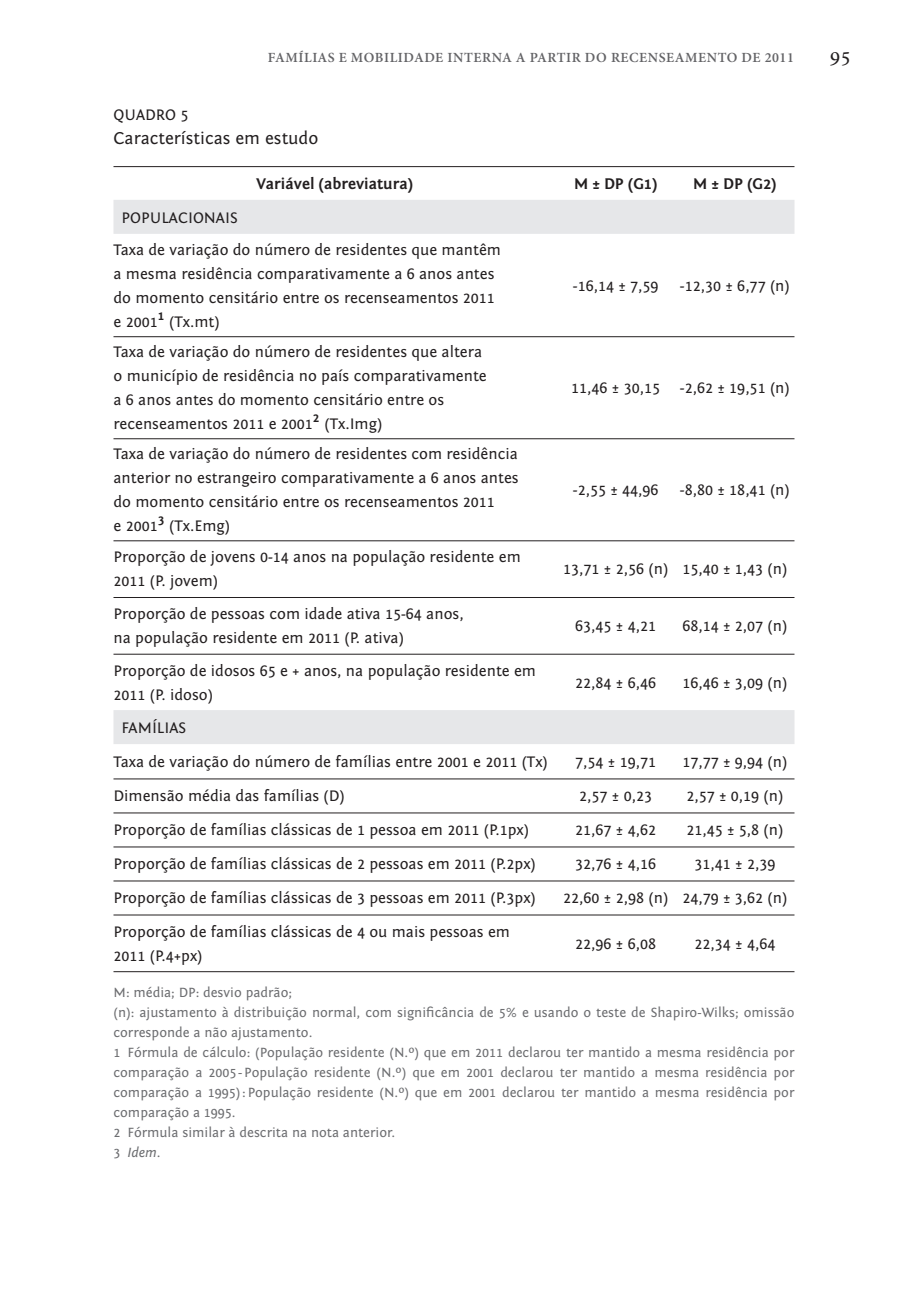
<style>
.page{position:relative;width:908px;height:1304px;background:#fff}
.page>*{position:absolute;margin:0;border:0;box-sizing:border-box;transform-origin:0 0}
.t1{font:22px "Minion Pro";color:#231f20}
.Figuras_B{font:18px "Fontin Sans";color:#231f20}
.Tabelas_B{font:16px/24px "Fontin Sans";color:#231f20}
.Tabelas_A{font:700 16px "Fontin Sans";color:#231f20}
.Figuras_A{font:16px "Fontin Sans";color:#231f20}
.Figuras_C{font:14px/20px "Fontin Sans";color:#6c6d70}
.t2{font:600 14px "Minion Pro";letter-spacing:.04em;color:#636366}
.Figuras_C-2{font:italic 14px "Fontin Sans";color:#6c6d70}
.Tabelas_B-2{font:700 12.8px "Fontin Sans";color:#231f20}
.s1{font-style:normal}
</style>
<div class="page">
<svg style="left:113px;top:200px;width:681px;height:544px"></svg>
<hr style="left:113px;top:166px;width:681px;height:1px;background:#231f20">
<hr style="left:113px;top:971px;width:681px;height:1px;background:#231f20">
<hr style="left:113px;top:336px;width:681px;height:1px;background:#231f20">
<hr style="left:113px;top:438px;width:681px;height:1px;background:#231f20">
<hr style="left:113px;top:540px;width:681px;height:1px;background:#231f20">
<hr style="left:113px;top:597px;width:681px;height:1px;background:#231f20">
<hr style="left:113px;top:654px;width:681px;height:1px;background:#231f20">
<hr style="left:113px;top:779px;width:681px;height:1px;background:#231f20">
<hr style="left:113px;top:813px;width:681px;height:1px;background:#231f20">
<hr style="left:113px;top:847px;width:681px;height:1px;background:#231f20">
<hr style="left:113px;top:881px;width:681px;height:1px;background:#231f20">
<hr style="left:113px;top:915px;width:681px;height:1px;background:#231f20">
<p class="t2" style="left:268px;top:48px;width:527px">FAMÍLIAS E MOBILIDADE INTERNA A PARTIR DO RECENSEAMENTO DE 2011</p>
<h1 class="t1" style="left:829px;top:40px;width:23px">95</h1>
<p class="Figuras_A" style="left:113px;top:106px;width:76px">QUADRO 5</p>
<p class="Figuras_B" style="left:113px;top:128px;width:206px">Características em estudo</p>
<p class="Tabelas_A" style="left:256px;top:175px;width:158px">Variável (abreviatura)</p>
<p class="Tabelas_A" style="left:573px;top:175px;width:85px">M ± DP (G1)</p>
<p class="Tabelas_A" style="left:692px;top:175px;width:85px">M ± DP (G2)</p>
<p class="Tabelas_B" style="left:121px;top:206px;width:118px">POPULACIONAIS</p>
<p class="Tabelas_B" style="left:113px;top:238px;width:389px">Taxa de variação do número de residentes que mantêm</p>
<p class="Tabelas_B" style="left:113px;top:262px;width:382px">a mesma residência comparativamente a 6 anos antes</p>
<p class="Tabelas_B" style="left:113px;top:286px;width:383px">do momento censitário entre os recenseamentos 2011</p>
<p class="Tabelas_B" style="left:113px;top:310px;width:46px">e 2001</p>
<p class="Tabelas_B" style="left:572px;top:274px;width:87px">-16,14 ± 7,59</p>
<p class="Tabelas_B" style="left:679px;top:274px;width:111px">-12,30 ± 6,77 (n)</p>
<p class="Tabelas_B-2" style="left:158px;top:308px;width:8px">1</p>
<p class="Tabelas_B" style="left:169px;top:310px;width:52px">(Tx.mt)</p>
<p class="Tabelas_B" style="left:113px;top:340px;width:370px">Taxa de variação do número de residentes que altera</p>
<p class="Tabelas_B" style="left:113px;top:364px;width:374px">o município de residência no país comparativamente</p>
<p class="Tabelas_B" style="left:113px;top:388px;width:332px">a 6 anos antes do momento censitário entre os</p>
<p class="Tabelas_B" style="left:113px;top:412px;width:201px">recenseamentos 2011 e 2001</p>
<p class="Tabelas_B-2" style="left:313px;top:410px;width:8px">2</p>
<p class="Tabelas_B" style="left:324px;top:412px;width:59px">(Tx.Img)</p>
<p class="Tabelas_B" style="left:113px;top:442px;width:406px">Taxa de variação do número de residentes com residência anterior no estrangeiro comparativamente a 6 anos antes</p>
<p class="Tabelas_B" style="left:113px;top:490px;width:383px">do momento censitário entre os recenseamentos 2011</p>
<p class="Tabelas_B" style="left:113px;top:514px;width:46px">e 2001</p>
<p class="Tabelas_B-2" style="left:158px;top:512px;width:8px">3</p>
<p class="Tabelas_B" style="left:169px;top:514px;width:62px">(Tx.Emg)</p>
<p class="Tabelas_B" style="left:113px;top:545px;width:408px">Proporção de jovens 0-14 anos na população residente em<br>2011 (P. jovem)</p>
<p class="Tabelas_B" style="left:113px;top:602px;width:351px">Proporção de pessoas com idade ativa 15-64 anos,</p>
<p class="Tabelas_B" style="left:113px;top:626px;width:292px">na população residente em 2011 (P. ativa)</p>
<p class="Tabelas_B" style="left:113px;top:659px;width:424px">Proporção de idosos 65 e + anos, na população residente em<br>2011 (P. idoso)</p>
<p class="Tabelas_B" style="left:571px;top:376px;width:90px">11,46 ± 30,15</p>
<p class="Tabelas_B" style="left:679px;top:376px;width:111px">-2,62 ± 19,51 (n)</p>
<p class="Tabelas_B" style="left:572px;top:478px;width:87px">-2,55 ± 44,96</p>
<p class="Tabelas_B" style="left:679px;top:478px;width:111px">-8,80 ± 18,41 (n)</p>
<p class="Tabelas_B" style="left:563px;top:557px;width:106px">13,71 ± 2,56 (n)</p>
<p class="Tabelas_B" style="left:682px;top:557px;width:106px">15,40 ± 1,43 (n)</p>
<p class="Tabelas_B" style="left:575px;top:614px;width:82px">63,45 ± 4,21</p>
<p class="Tabelas_B" style="left:682px;top:614px;width:106px">68,14 ± 2,07 (n)</p>
<p class="Tabelas_B" style="left:575px;top:671px;width:82px">22,84 ± 6,46</p>
<p class="Tabelas_B" style="left:682px;top:671px;width:106px">16,46 ± 3,09 (n)</p>
<p class="Tabelas_B" style="left:121px;top:716px;width:66px">FAMÍLIAS</p>
<p class="Tabelas_B" style="left:113px;top:750px;width:435px">Taxa de variação do número de famílias entre 2001 e 2011 (Tx)</p>
<p class="Tabelas_B" style="left:575px;top:750px;width:82px">7,54 ± 19,71</p>
<p class="Tabelas_B" style="left:682px;top:750px;width:106px">17,77 ± 9,94 (n)</p>
<p class="Tabelas_B" style="left:113px;top:784px;width:233px">Dimensão média das famílias (D)</p>
<p class="Tabelas_B" style="left:579px;top:784px;width:74px">2,57 ± 0,23</p>
<p class="Tabelas_B" style="left:686px;top:784px;width:98px">2,57 ± 0,19 (n)</p>
<p class="Tabelas_B" style="left:113px;top:818px;width:417px">Proporção de famílias clássicas de 1 pessoa em 2011 (P.1px)</p>
<p class="Tabelas_B" style="left:575px;top:818px;width:82px">21,67 ± 4,62</p>
<p class="Tabelas_B" style="left:686px;top:818px;width:98px">21,45 ± 5,8 (n)</p>
<p class="Tabelas_B" style="left:113px;top:852px;width:423px">Proporção de famílias clássicas de 2 pessoas em 2011 (P.2px)</p>
<p class="Tabelas_B" style="left:575px;top:852px;width:82px">32,76 ± 4,16</p>
<p class="Tabelas_B" style="left:694px;top:852px;width:82px">31,41 ± 2,39</p>
<p class="Tabelas_B" style="left:113px;top:886px;width:423px">Proporção de famílias clássicas de 3 pessoas em 2011 (P.3px)</p>
<p class="Tabelas_B" style="left:563px;top:886px;width:106px">22,60 ± 2,98 (n)</p>
<p class="Tabelas_B" style="left:682px;top:886px;width:106px">24,79 ± 3,62 (n)</p>
<p class="Tabelas_B" style="left:113px;top:920px;width:398px">Proporção de famílias clássicas de 4 ou mais pessoas em</p>
<p class="Tabelas_B" style="left:113px;top:944px;width:91px">2011 (P.4+px)</p>
<p class="Tabelas_B" style="left:575px;top:932px;width:82px">22,96 ± 6,08</p>
<p class="Tabelas_B" style="left:694px;top:932px;width:82px">22,34 ± 4,64</p>
<p class="Figuras_C" style="left:113px;top:982px;width:180px">M: média; DP: desvio padrão;</p>
<p class="Figuras_C" style="left:113px;top:1002px;width:682px">(n): ajustamento à distribuição normal, com significância de 5% e usando o teste de Shapiro-Wilks; omissão corresponde a não ajustamento.</p>
<p class="Figuras_C" style="left:113px;top:1042px;width:682px;text-align:justify">1 Fórmula de cálculo: (População residente (N.º) que em 2011 declarou ter mantido a mesma residência por comparação a 2005 -População residente (N.º) que em 2001 declarou ter mantido a mesma residência por comparação a 1995):População residente (N.º) que em 2001 declarou ter mantido a mesma residência por comparação a 1995.</p>
<p class="Figuras_C" style="left:113px;top:1122px;width:283px">2 Fórmula similar à descrita na nota anterior.</p>
<p class="Figuras_C-2" style="left:113px;top:1145px;width:49px"><span class="s1">3</span> Idem<span class="s1">.</span></p>
</div>
